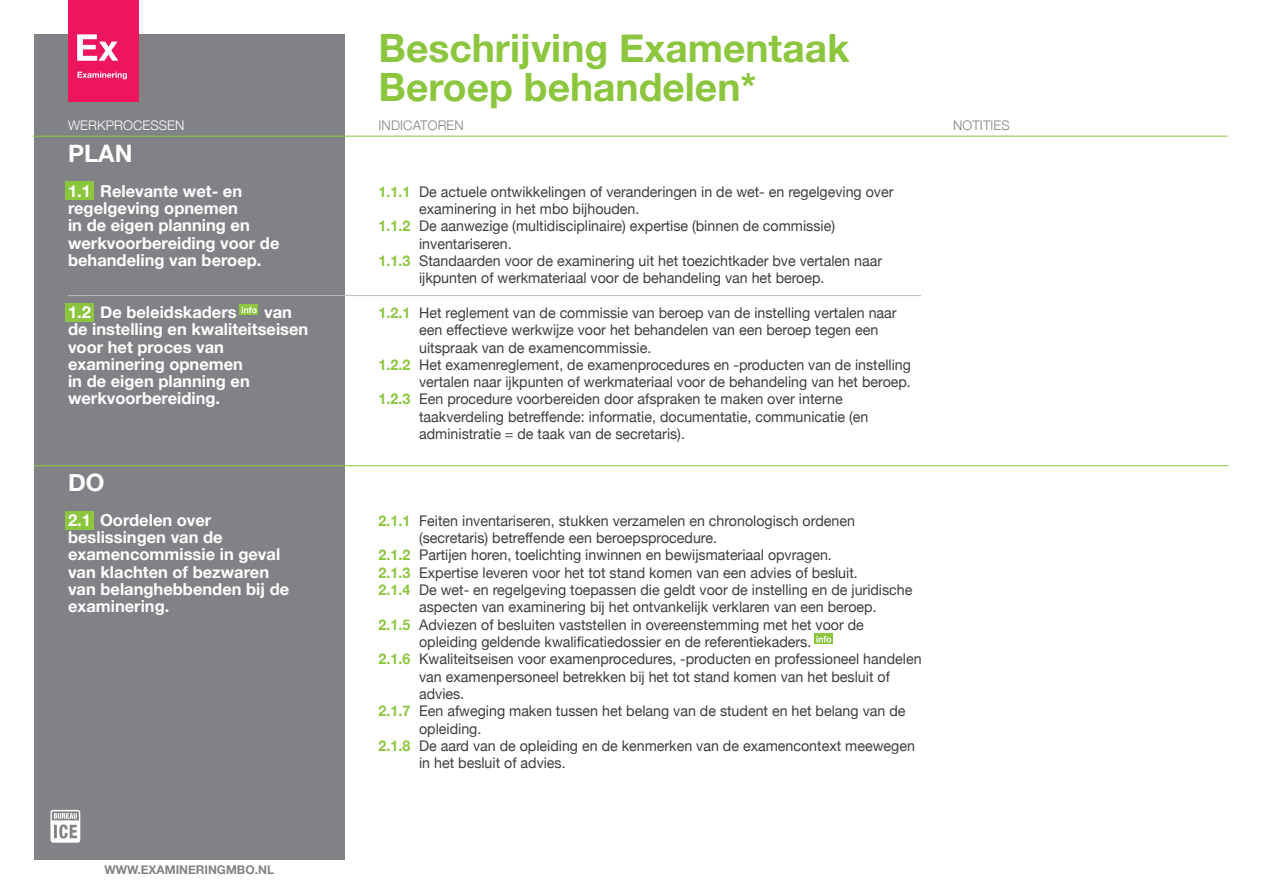
<style>
.page{position:relative;width:1263px;height:893px;background:#fff}
.page>*{position:absolute;margin:0;border:0;box-sizing:border-box;transform-origin:0 0}
.t1{font:700 39px/39px "Helvetica Neue";color:#8bc63e}
.t2{font:700 24px "Helvetica Neue";color:#fff}
.t3{font:700 16.5px/17.4px "Helvetica Neue";color:#fff}
.t4{font:14.7px "Helvetica Neue";color:#3e3e3f}
.t5{font:300 13.2px "Helvetica Neue";letter-spacing:.01em;color:#808285}
.t6{font:300 13.2px "Helvetica Neue";letter-spacing:.01em;color:#fff}
.t7{font:700 12px "Helvetica Neue";color:#808285}
.s1{font-weight:700;color:#8bc63e}
</style>
<div class="page">
<div style="left:34px;top:34px;width:310px;height:825px;background:#808285"></div>
<div style="left:68px;top:1px;width:70px;height:100px;background:#ed165c"></div>
<svg style="left:77px;top:34px;width:41px;height:27px"></svg>
<svg style="left:78px;top:72px;width:49px;height:7px"></svg>
<hr style="left:33px;top:136px;width:1195px;height:1px;background:#8bc63e">
<svg style="left:50px;top:810px;width:30px;height:33px"></svg>
<hr style="left:34px;top:465px;width:1194px;height:1px;background:#8bc63e">
<hr style="left:68px;top:295px;width:853px;height:1px;background:#bcbdc0">
<div style="left:65px;top:182px;width:29px;height:18px;background:#8bc63e"></div>
<svg style="left:814px;top:634px;width:19px;height:10px"></svg>
<svg style="left:816px;top:636px;width:15px;height:6px"></svg>
<div style="left:65px;top:303px;width:29px;height:18px;background:#8bc63e"></div>
<div style="left:65px;top:511px;width:29px;height:18px;background:#8bc63e"></div>
<svg style="left:240px;top:304px;width:18px;height:11px"></svg>
<svg style="left:242px;top:307px;width:15px;height:6px"></svg>
<h1 class="t1" style="left:379px;top:30px;width:472px">Beschrijving Examentaak<br>Beroep behandelen*</h1>
<p class="t6" style="left:68px;top:115px;width:118px">WERKPROCESSEN</p>
<p class="t5" style="left:379px;top:115px;width:87px">INDICATOREN</p>
<p class="t5" style="left:953px;top:115px;width:58px">NOTITIES</p>
<h2 class="t2" style="left:68px;top:135px;width:66px">PLAN</h2>
<p class="t3" style="left:68px;top:182px;width:213px">1.1 Relevante wet- en regelgeving opnemen<br>in de eigen planning en werkvoorbereiding voor de behandeling van beroep.</p>
<p class="t3" style="left:68px;top:304px;width:170px">1.2 De beleidskaders</p>
<p class="t3" style="left:68px;top:304px;width:242px;text-indent:196px">van de instelling en kwaliteitseisen voor het proces van examinering opnemen<br>in de eigen planning en werkvoorbereiding.</p>
<h2 class="t2" style="left:68px;top:464px;width:38px">DO</h2>
<p class="t3" style="left:68px;top:512px;width:223px">2.1 Oordelen over beslissingen van de examencommissie in geval van klachten of bezwaren van belanghebbenden bij de examinering.</p>
<p class="t7" style="left:104px;top:860px;width:171px">WWW.EXAMINERINGMBO.NL</p>
<p class="t4" style="left:379px;top:181px;width:516px"><span class="s1">1.1.1</span> De actuele ontwikkelingen of veranderingen in de wet- en regelgeving over</p>
<p class="t4" style="left:419px;top:198px;width:222px">examinering in het mbo bijhouden.</p>
<p class="t4" style="left:379px;top:215px;width:458px"><span class="s1">1.1.2</span> De aanwezige (multidisciplinaire) expertise (binnen de commissie)</p>
<p class="t4" style="left:419px;top:233px;width:94px">inventariseren.</p>
<p class="t4" style="left:379px;top:250px;width:505px"><span class="s1">1.1.3</span> Standaarden voor de examinering uit het toezichtkader bve vertalen naar</p>
<p class="t4" style="left:419px;top:267px;width:407px">ijkpunten of werkmateriaal voor de behandeling van het beroep.</p>
<p class="t4" style="left:379px;top:302px;width:520px"><span class="s1">1.2.1</span> Het reglement van de commissie van beroep van de instelling vertalen naar</p>
<p class="t4" style="left:419px;top:319px;width:461px">een effectieve werkwijze voor het behandelen van een beroep tegen een</p>
<p class="t4" style="left:419px;top:337px;width:234px">uitspraak van de examencommissie.</p>
<p class="t4" style="left:379px;top:354px;width:534px"><span class="s1">1.2.2</span> Het examenreglement, de examenprocedures en -producten van de instelling</p>
<p class="t4" style="left:419px;top:371px;width:493px">vertalen naar ijkpunten of werkmateriaal voor de behandeling van het beroep.</p>
<p class="t4" style="left:379px;top:389px;width:466px"><span class="s1">1.2.3</span> Een procedure voorbereiden door afspraken te maken over interne</p>
<p class="t4" style="left:419px;top:406px;width:451px">taakverdeling betreffende: informatie, documentatie, communicatie (en</p>
<p class="t4" style="left:419px;top:423px;width:267px">administratie = de taak van de secretaris).</p>
<p class="t4" style="left:379px;top:510px;width:478px"><span class="s1">2.1.1</span> Feiten inventariseren, stukken verzamelen en chronologisch ordenen</p>
<p class="t4" style="left:419px;top:527px;width:299px">(secretaris) betreffende een beroepsprocedure.</p>
<p class="t4" style="left:379px;top:545px;width:455px"><span class="s1">2.1.2</span> Partijen horen, toelichting inwinnen en bewijsmateriaal opvragen.</p>
<p class="t4" style="left:379px;top:562px;width:481px"><span class="s1">2.1.3</span> Expertise leveren voor het tot stand komen van een advies of besluit.</p>
<p class="t4" style="left:379px;top:579px;width:535px"><span class="s1">2.1.4</span> De wet- en regelgeving toepassen die geldt voor de instelling en de juridische</p>
<p class="t4" style="left:419px;top:597px;width:459px">aspecten van examinering bij het ontvankelijk verklaren van een beroep.</p>
<p class="t4" style="left:379px;top:614px;width:487px"><span class="s1">2.1.5</span> Adviezen of besluiten vaststellen in overeenstemming met het voor de</p>
<p class="t4" style="left:419px;top:631px;width:394px">opleiding geldende kwalificatiedossier en de referentiekaders.</p>
<p class="t4" style="left:379px;top:648px;width:545px"><span class="s1">2.1.6</span> Kwaliteitseisen voor examenprocedures, -producten en professioneel handelen</p>
<p class="t4" style="left:419px;top:666px;width:472px">van examenpersoneel betrekken bij het tot stand komen van het besluit of</p>
<p class="t4" style="left:419px;top:683px;width:47px">advies.</p>
<p class="t4" style="left:379px;top:700px;width:528px"><span class="s1">2.1.7</span> Een afweging maken tussen het belang van de student en het belang van de</p>
<p class="t4" style="left:419px;top:718px;width:64px">opleiding.</p>
<p class="t4" style="left:379px;top:735px;width:538px"><span class="s1">2.1.8</span> De aard van de opleiding en de kenmerken van de examencontext meewegen</p>
<p class="t4" style="left:419px;top:752px;width:148px">in het besluit of advies.</p>
</div>
